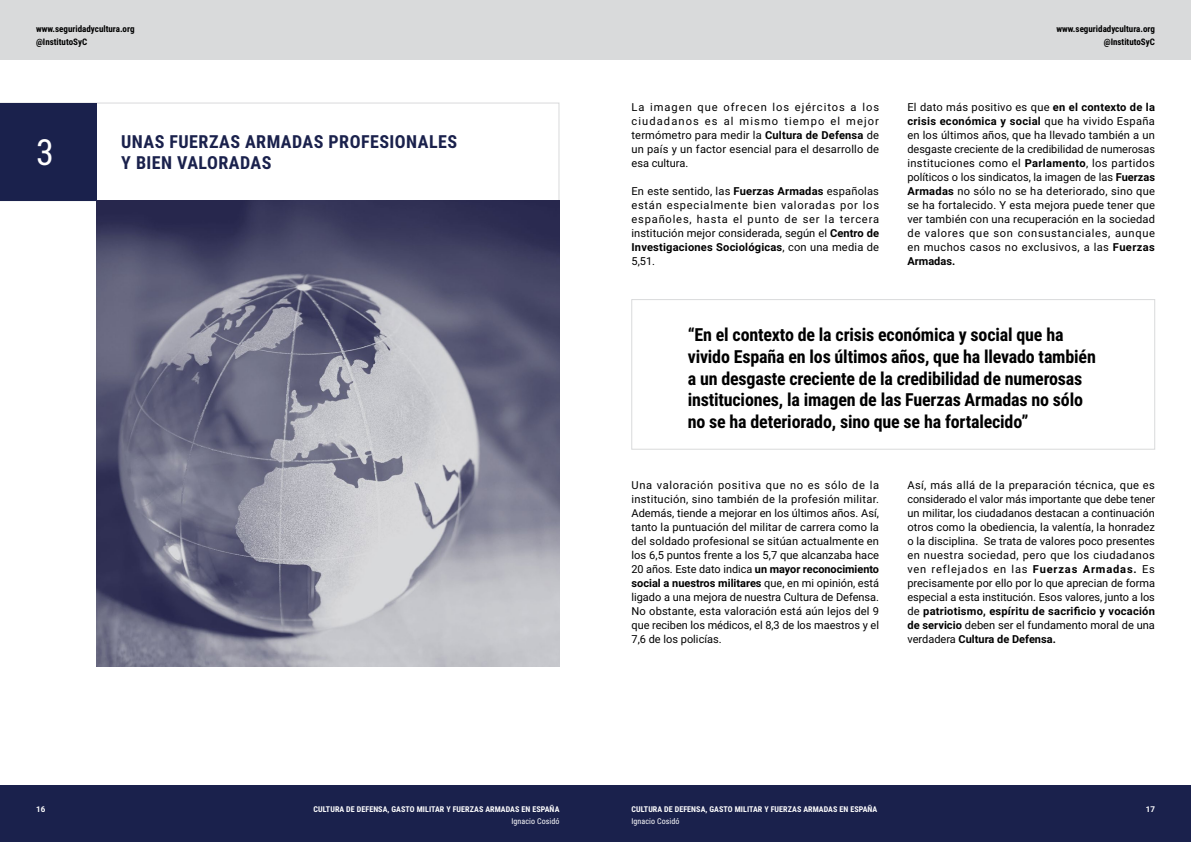
<style>
.page{position:relative;width:1191px;height:842px;background:#fff}
.page>*{position:absolute;margin:0;border:0;box-sizing:border-box;transform-origin:0 0}
.t1{font:36px "Roboto Condensed";color:#fff}
.t2{font:700 18px/21.6px "Roboto Condensed";letter-spacing:-.01em;color:#000}
.t3{font:700 18px "Roboto Condensed";letter-spacing:.025em;color:#1a214c}
.t4{font:11px/14px "Roboto";letter-spacing:.005em;color:#000;text-align:justify}
.t5{font:700 9px/12.4px "Roboto Condensed";color:#000;text-align:right}
.t6{font:700 8px "Roboto Condensed";letter-spacing:.01em;color:#fff}
.t7{font:8px "Roboto Condensed";letter-spacing:.01em;color:#fff}
.t8{font:700 8px "Roboto";color:#fff}
.s1{font-weight:700}
</style>
<div class="page">
<div style="left:595px;top:785px;width:596px;height:57px;background:#1a214c"></div>
<div style="left:595px;top:0;width:596px;height:60px;background:#d9dadb"></div>
<div style="left:0;top:785px;width:595px;height:57px;background:#1a214c"></div>
<div style="left:0;top:0;width:595px;height:60px;background:#d9dadb"></div>
<div style="left:0;top:103px;width:559px;height:98px;border:1px solid #d9dadb"></div>
<div style="left:0;top:103px;width:96px;height:98px;background:#1a214c"></div>
<img style="left:96px;top:201px;width:463px;height:465px">
<div style="left:631px;top:299px;width:524px;height:151px;border:1px solid #d9dadb"></div>
<p class="t5" style="left:36px;top:23px;width:100px;text-align:left">www.seguridadycultura.org @InstitutoSyC</p>
<h1 class="t1" style="left:36px;top:127px;width:19px">3</h1>
<h2 class="t3" style="left:121px;top:129px;width:337px">UNAS FUERZAS ARMADAS PROFESIONALES</h2>
<h2 class="t3" style="left:121px;top:150px;width:152px">Y BIEN VALORADAS</h2>
<p class="t8" style="left:36px;top:804px;width:11px">16</p>
<p class="t6" style="left:313px;top:804px;width:247px">CULTURA DE DEFENSA, GASTO MILITAR Y FUERZAS ARMADAS EN ESPAÑA</p>
<p class="t7" style="left:511px;top:815px;width:50px">Ignacio Cosidó</p>
<p class="t4" style="left:631px;top:99px;width:249px">La imagen que ofrecen los ejércitos a los ciudadanos es al mismo tiempo el mejor termómetro para medir la <span class="s1">Cultura de Defensa</span> de un país y un factor esencial para el desarrollo de esa cultura.</p>
<p class="t4" style="left:631px;top:183px;width:249px">En este sentido, las <span class="s1">Fuerzas Armadas</span> españolas están especialmente bien valoradas por los españoles, hasta el punto de ser la tercera institución mejor considerada, según el <span class="s1">Centro de Investigaciones Sociológicas</span>, con una media de 5,51.</p>
<p class="t5" style="left:1056px;top:23px;width:100px">www.seguridadycultura.org @InstitutoSyC</p>
<p class="t4" style="left:907px;top:99px;width:249px">El dato más positivo es que <span class="s1">en el contexto de la crisis económica y social</span> que ha vivido España en los últimos años, que ha llevado también a un desgaste creciente de la credibilidad de numerosas instituciones como el <span class="s1">Parlamento</span>, los partidos políticos o los sindicatos, la imagen de las <span class="s1">Fuerzas Armadas</span> no sólo no se ha deteriorado, sino que se ha fortalecido. Y esta mejora puede tener que ver también con una recuperación en la sociedad de valores que son consustanciales, aunque en muchos casos no exclusivos, a las <span class="s1">Fuerzas Armadas.</span></p>
<p class="t2" style="left:688px;top:323px;width:409px">“En el contexto de la crisis económica y social que ha vivido España en los últimos años, que ha llevado también a un desgaste creciente de la credibilidad de numerosas instituciones, la imagen de las Fuerzas Armadas no sólo no se ha deteriorado, sino que se ha fortalecido”</p>
<p class="t4" style="left:631px;top:477px;width:249px">Una valoración positiva que no es sólo de la institución, sino también de la profesión militar.<br>Además, tiende a mejorar en los últimos años. Así, tanto la puntuación del militar de carrera como la del soldado profesional se sitúan actualmente en los 6,5 puntos frente a los 5,7 que alcanzaba hace 20 años. Este dato indica <span class="s1">un mayor reconocimiento social a nuestros militares</span> que, en mi opinión, está ligado a una mejora de nuestra Cultura de Defensa.<br>No obstante, esta valoración está aún lejos del 9 que reciben los médicos, el 8,3 de los maestros y el 7,6 de los policías.</p>
<p class="t4" style="left:907px;top:477px;width:249px">Así, más allá de la preparación técnica, que es considerado el valor más importante que debe tener un militar, los ciudadanos destacan a continuación otros como la obediencia, la valentía, la honradez o la disciplina. Se trata de valores poco presentes en nuestra sociedad, pero que los ciudadanos ven reflejados en las <span class="s1">Fuerzas Armadas.</span> Es precisamente por ello por lo que aprecian de forma especial a esta institución. Esos valores, junto a los de <span class="s1">patriotismo, espíritu de sacrificio y vocación de servicio</span> deben ser el fundamento moral de una verdadera <span class="s1">Cultura de Defensa.</span></p>
<p class="t6" style="left:631px;top:804px;width:247px">CULTURA DE DEFENSA, GASTO MILITAR Y FUERZAS ARMADAS EN ESPAÑA</p>
<p class="t8" style="left:1145px;top:804px;width:11px">17</p>
<p class="t7" style="left:631px;top:815px;width:50px">Ignacio Cosidó</p>
</div>
